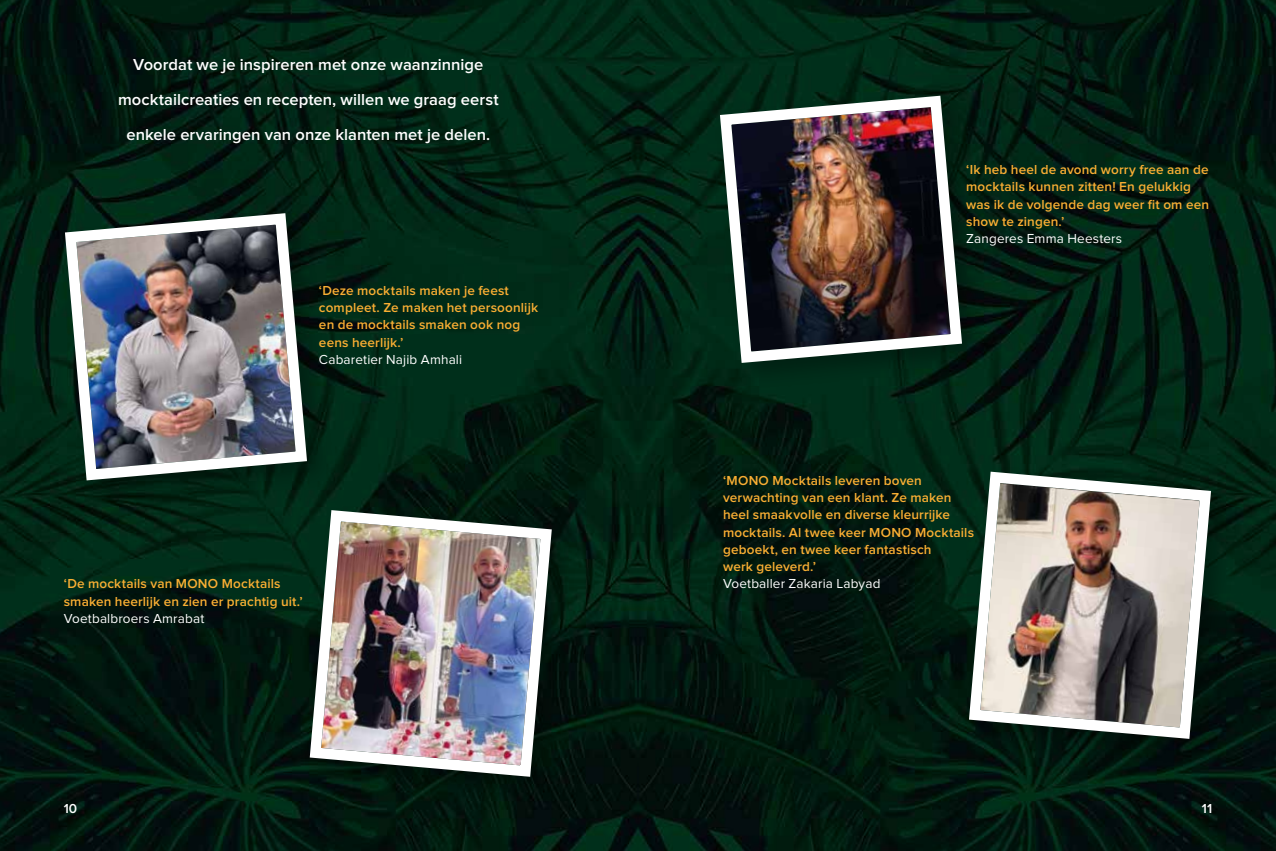
<style>
.page{position:relative;width:1276px;height:851px;background:#fff}
.page>*{position:absolute;margin:0;border:0;box-sizing:border-box;transform-origin:0 0}
.t1{font:600 16.5px/34.5px "Proxima Nova";color:#fff;text-align:center}
.t2{font:600 13.5px/17.2px "Proxima Nova";letter-spacing:.01em;color:#f9ae33}
.t3{font:13.5px "Proxima Nova";letter-spacing:.01em;color:#fff}
.t4{font:600 13.5px "Proxima Nova";color:#fff}
</style>
<div class="page">
<img style="left:0;top:0;width:1276px;height:850px">
<div style="left:59px;top:207px;width:275px;height:300px;background:#000;opacity:.3"></div>
<img style="left:59px;top:207px;width:254px;height:279px">
<div style="left:304px;top:504px;width:275px;height:299px;background:#000;opacity:.3"></div>
<img style="left:304px;top:504px;width:253px;height:278px">
<div style="left:963px;top:466px;width:275px;height:299px;background:#000;opacity:.3"></div>
<img style="left:963px;top:466px;width:253px;height:278px">
<div style="left:714px;top:90px;width:275px;height:300px;background:#000;opacity:.3"></div>
<img style="left:714px;top:90px;width:253px;height:278px">
<p class="t1" style="left:118px;top:48px;width:382px">Voordat we je inspireren met onze waanzinnige mocktailcreaties en recepten, willen we graag eerst enkele ervaringen van onze klanten met je delen.</p>
<p class="t2" style="left:319px;top:282px;width:221px">‘Deze mocktails maken je feest compleet. Ze maken het persoonlijk en de mocktails smaken ook nog eens heerlijk.’</p>
<p class="t3" style="left:319px;top:351px;width:145px">Cabaretier Najib Amhali</p>
<p class="t2" style="left:64px;top:575px;width:241px">‘De mocktails van MONO Mocktails smaken heerlijk en zien er prachtig uit.’</p>
<p class="t3" style="left:64px;top:610px;width:142px">Voetbalbroers Amrabat</p>
<p class="t2" style="left:966px;top:161px;width:244px">‘Ik heb heel de avond worry free aan de mocktails kunnen zitten! En gelukkig was ik de volgende dag weer fit om een show te zingen.’</p>
<p class="t3" style="left:966px;top:231px;width:157px">Zangeres Emma Heesters</p>
<p class="t2" style="left:723px;top:472px;width:252px">‘MONO Mocktails leveren boven verwachting van een klant. Ze maken heel smaakvolle en diverse kleurrijke mocktails. Al twee keer MONO Mocktails geboekt, en twee keer fantastisch<br>werk geleverd.’</p>
<p class="t3" style="left:723px;top:576px;width:159px">Voetballer Zakaria Labyad</p>
<p class="t4" style="left:64px;top:801px;width:15px">10</p>
<p class="t4" style="left:1202px;top:801px;width:12px">11</p>
</div>
